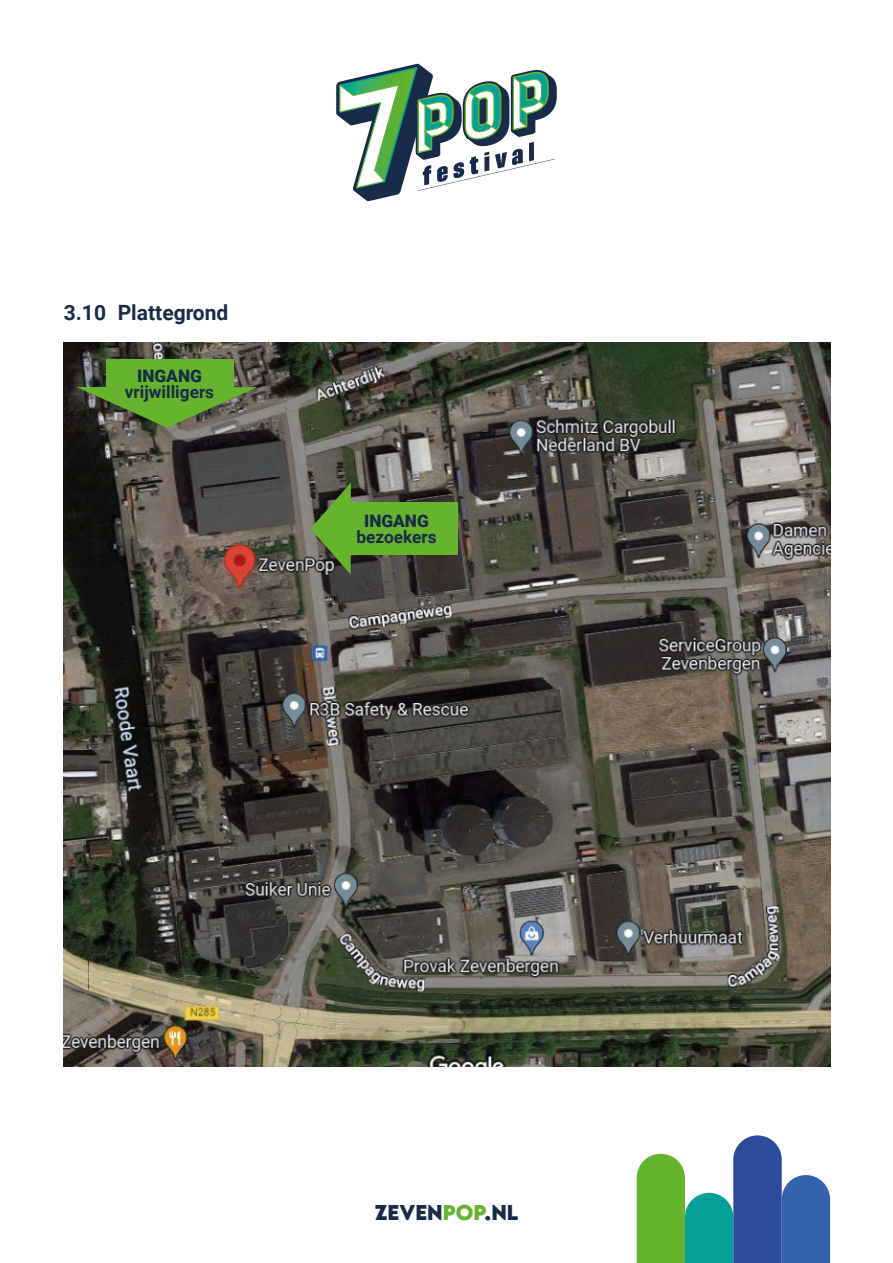
<style>
.page{position:relative;width:893px;height:1263px;background:#fff}
.page>*{position:absolute;margin:0;border:0;box-sizing:border-box;transform-origin:0 0}
.t1{font:700 21px "Roboto";color:#182b48}
.t2{font:700 19.05px "LEMONMILK";color:#182b48}
.t3{font:700 17.25px "Roboto";color:#182b48}
.t4{font:900 17.25px "Roboto";color:#182b48}
.s1{color:#66b32e}
</style>
<div class="page">
<svg style="left:336px;top:64px;width:221px;height:137px"></svg>
<svg style="left:637px;top:1135px;width:193px;height:128px"></svg>
<img style="left:64px;top:342px;width:766px;height:724px">
<svg style="left:77px;top:387px;width:180px;height:40px;background:#5f843e"></svg>
<div style="left:106px;top:359px;width:127px;height:28px;background:#66b32e"></div>
<svg style="left:310px;top:483px;width:41px;height:91px;background:#5a793f"></svg>
<div style="left:342px;top:502px;width:116px;height:53px;background:#66b32e"></div>
<p class="t1" style="left:64px;top:297px;width:166px">3.10 Plattegrond</p>
<p class="t4" style="left:137px;top:364px;width:66px">INGANG</p>
<p class="t3" style="left:125px;top:380px;width:91px">vrijwilligers</p>
<p class="t4" style="left:364px;top:509px;width:66px">INGANG</p>
<p class="t3" style="left:356px;top:525px;width:82px">bezoekers</p>
<p class="t2" style="left:375px;top:1199px;width:145px">ZEVEN<span class="s1">POP</span>.NL</p>
</div>
